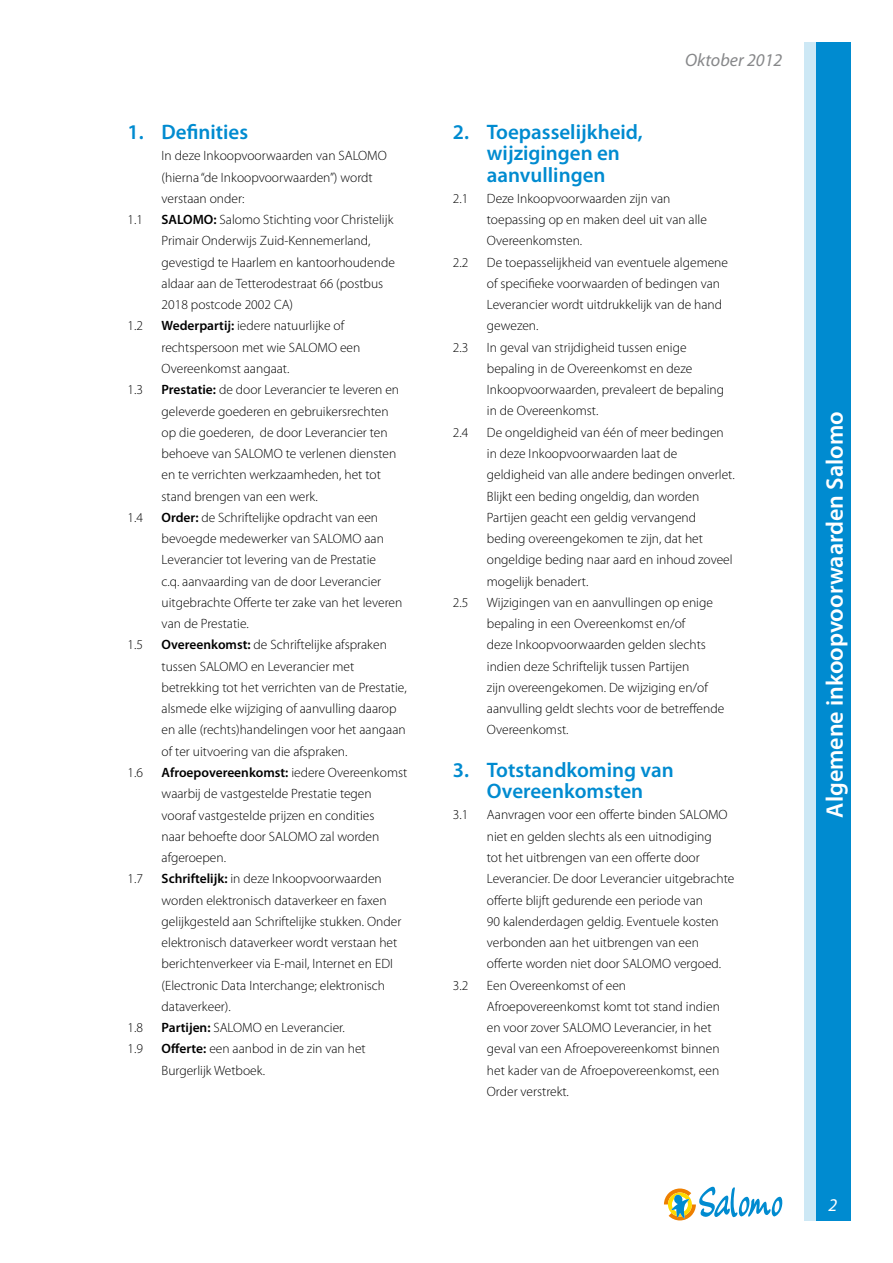
<style>
.page{position:relative;width:893px;height:1263px;background:#fff}
.page>*{position:absolute;margin:0;border:0;box-sizing:border-box;transform-origin:0 0}
.t1{font:600 24px "Myriad Pro";color:#fff}
.t2{font:600 21px/21.3px "Myriad Pro";color:#008bd0;text-align:center}
.t3{font:italic 18px "Myriad Pro";color:#87888a}
.t4{font:italic 18px "Myriad Pro";color:#fff}
.t5{font:300 13.5px/21.3px "Myriad Pro";color:#000}
.s1{font-weight:600}
</style>
<div class="page">
<div style="left:816px;top:43px;width:34px;height:1143px;background:#008bd0"></div>
<div style="left:804px;top:43px;width:12px;height:1143px;background:#cde8f5"></div>
<div style="left:816px;top:1186px;width:34px;height:34px;background:#008bd0"></div>
<div style="left:804px;top:1186px;width:12px;height:34px;background:#cde8f5"></div>
<svg style="left:664px;top:1186px;width:118px;height:34px"></svg>
<h2 class="t2" style="left:128px;top:121px;width:122px">1. Definities</h2>
<p class="t5" style="left:162px;top:145px;width:227px">In deze Inkoopvoorwaarden van SALOMO (hierna “de Inkoopvoorwaarden”) wordt verstaan onder:</p>
<p class="t5" style="left:128px;top:209px;width:17px">1.1</p>
<p class="t5" style="left:162px;top:209px;width:235px"><span class="s1">SALOMO:</span> Salomo Stichting voor Christelijk Primair Onderwijs Zuid-Kennemerland, gevestigd te Haarlem en kantoorhoudende aldaar aan de Tetterodestraat 66 (postbus 2018 postcode 2002 CA)</p>
<p class="t5" style="left:128px;top:315px;width:17px">1.2</p>
<p class="t5" style="left:162px;top:315px;width:200px"><span class="s1">Wederpartij:</span> iedere natuurlijke of rechtspersoon met wie SALOMO een<br>Overeenkomst aangaat.</p>
<p class="t5" style="left:128px;top:379px;width:17px">1.3</p>
<p class="t5" style="left:162px;top:379px;width:239px"><span class="s1">Prestatie:</span> de door Leverancier te leveren en geleverde goederen en gebruikersrechten op die goederen, de door Leverancier ten behoeve van SALOMO te verlenen diensten en te verrichten werkzaamheden, het tot stand brengen van een werk.</p>
<p class="t5" style="left:128px;top:506px;width:17px">1.4</p>
<p class="t5" style="left:162px;top:506px;width:242px"><span class="s1">Order:</span> de Schriftelijke opdracht van een bevoegde medewerker van SALOMO aan Leverancier tot levering van de Prestatie<br>c.q. aanvaarding van de door Leverancier uitgebrachte Offerte ter zake van het leveren van de Prestatie.</p>
<p class="t5" style="left:128px;top:634px;width:17px">1.5</p>
<p class="t5" style="left:162px;top:634px;width:247px"><span class="s1">Overeenkomst:</span> de Schriftelijke afspraken tussen SALOMO en Leverancier met betrekking tot het verrichten van de Prestatie, alsmede elke wijziging of aanvulling daarop en alle (rechts)handelingen voor het aangaan of ter uitvoering van die afspraken.</p>
<p class="t5" style="left:128px;top:762px;width:17px">1.6</p>
<p class="t5" style="left:162px;top:762px;width:247px"><span class="s1">Afroepovereenkomst:</span> iedere Overeenkomst waarbij de vastgestelde Prestatie tegen vooraf vastgestelde prijzen en condities<br>naar behoefte door SALOMO zal worden afgeroepen.</p>
<p class="t5" style="left:128px;top:868px;width:17px">1.7</p>
<p class="t5" style="left:162px;top:868px;width:241px"><span class="s1">Schriftelijk:</span> in deze Inkoopvoorwaarden worden elektronisch dataverkeer en faxen gelijkgesteld aan Schriftelijke stukken. Onder elektronisch dataverkeer wordt verstaan het berichtenverkeer via E-mail, Internet en EDI (Electronic Data Interchange; elektronisch dataverkeer).</p>
<p class="t5" style="left:128px;top:1017px;width:17px">1.8</p>
<p class="t5" style="left:162px;top:1017px;width:185px"><span class="s1">Partijen:</span> SALOMO en Leverancier.</p>
<p class="t5" style="left:128px;top:1038px;width:17px">1.9</p>
<p class="t5" style="left:162px;top:1038px;width:206px"><span class="s1">Offerte:</span> een aanbod in de zin van het<br>Burgerlijk Wetboek.</p>
<h3 class="t3" style="left:685px;top:49px;width:99px">Oktober 2012</h3>
<h2 class="t2" style="left:453px;top:121px;width:192px">2. Toepasselijkheid, wijzigingen en aanvullingen</h2>
<p class="t5" style="left:453px;top:188px;width:17px">2.1</p>
<p class="t5" style="left:487px;top:188px;width:222px">Deze Inkoopvoorwaarden zijn van toepassing op en maken deel uit van alle<br>Overeenkomsten.</p>
<p class="t5" style="left:453px;top:251px;width:17px">2.2</p>
<p class="t5" style="left:487px;top:251px;width:243px">De toepasselijkheid van eventuele algemene of specifieke voorwaarden of bedingen van Leverancier wordt uitdrukkelijk van de hand gewezen.</p>
<p class="t5" style="left:453px;top:336px;width:17px">2.3</p>
<p class="t5" style="left:487px;top:336px;width:239px">In geval van strijdigheid tussen enige bepaling in de Overeenkomst en deze Inkoopvoorwaarden, prevaleert de bepaling in de Overeenkomst.</p>
<p class="t5" style="left:453px;top:421px;width:17px">2.4</p>
<p class="t5" style="left:487px;top:421px;width:249px">De ongeldigheid van één of meer bedingen in deze Inkoopvoorwaarden laat de geldigheid van alle andere bedingen onverlet.<br>Blijkt een beding ongeldig, dan worden Partijen geacht een geldig vervangend beding overeengekomen te zijn, dat het ongeldige beding naar aard en inhoud zoveel mogelijk benadert.</p>
<p class="t5" style="left:453px;top:592px;width:17px">2.5</p>
<p class="t5" style="left:487px;top:592px;width:239px">Wijzigingen van en aanvullingen op enige bepaling in een Overeenkomst en/of<br>deze Inkoopvoorwaarden gelden slechts indien deze Schriftelijk tussen Partijen<br>zijn overeengekomen. De wijziging en/of aanvulling geldt slechts voor de betreffende Overeenkomst.</p>
<h2 class="t2" style="left:453px;top:759px;width:222px">3. Totstandkoming van<br>Overeenkomsten</h2>
<p class="t5" style="left:453px;top:804px;width:17px">3.1</p>
<p class="t5" style="left:487px;top:804px;width:249px">Aanvragen voor een offerte binden SALOMO niet en gelden slechts als een uitnodiging<br>tot het uitbrengen van een offerte door Leverancier. De door Leverancier uitgebrachte offerte blijft gedurende een periode van<br>90 kalenderdagen geldig. Eventuele kosten verbonden aan het uitbrengen van een offerte worden niet door SALOMO vergoed.</p>
<p class="t5" style="left:453px;top:974px;width:17px">3.2</p>
<p class="t5" style="left:487px;top:974px;width:234px">Een Overeenkomst of een Afroepovereenkomst komt tot stand indien en voor zover SALOMO Leverancier, in het geval van een Afroepovereenkomst binnen het kader van de Afroepovereenkomst, een Order verstrekt.</p>
<h1 class="t1" style="left:819px;top:817px;width:408px;rotate:-90deg">Algemene inkoopvoorwaarden Salomo</h1>
<h3 class="t4" style="left:828px;top:1193px;width:10px">2</h3>
</div>
